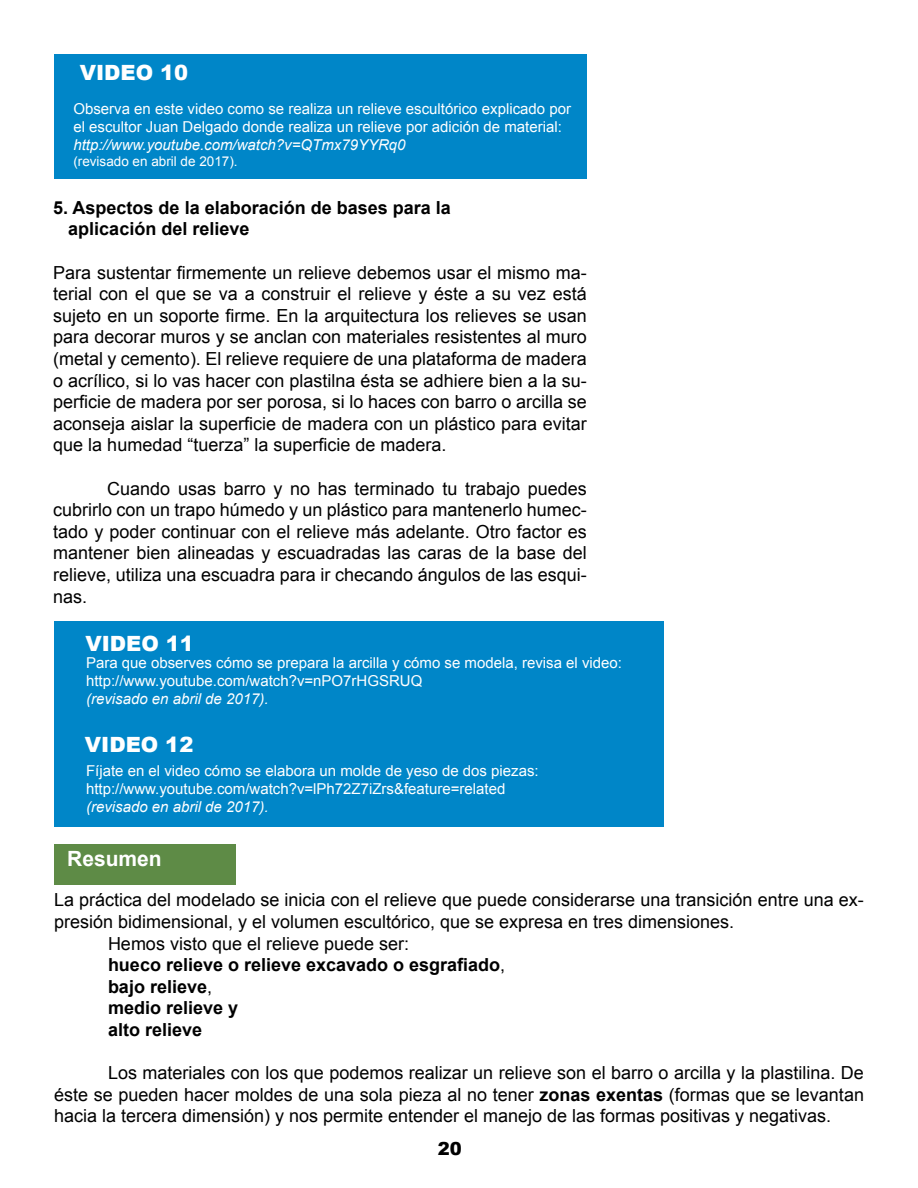
<style>
.page{position:relative;width:918px;height:1188px;background:#fff}
.page>*{position:absolute;margin:0;border:0;box-sizing:border-box;transform-origin:0 0}
.t1{font:900 21px "Arial";color:#fff}
.t2{font:700 21px "Arial";color:#fff}
.t3{font:18px/21.6px "Arial";color:#000;text-align:justify}
.t4{font:700 18px/21.6px "Arial";color:#000}
.t5{font:900 18px "Arial";color:#000}
.t6{font:15px/18px "Arial";color:#fff}
.t7{font:italic 15px "Arial";color:#fff}
.t8{font:13.5px "Arial";color:#fff}
.s1{font-weight:400}
.s2{font-weight:700}
</style>
<div class="page">
<div style="left:54px;top:54px;width:533px;height:124px;background:#0086c8"></div>
<div style="left:54px;top:844px;width:181px;height:40px;background:#5e8b46"></div>
<div style="left:54px;top:622px;width:609px;height:205px;background:#0086c8"></div>
<p class="t1" style="left:80px;top:58px;width:110px">VIDEO 10</p>
<p class="t6" style="left:73px;top:100px;width:499px">Observa en este video como se realiza un relieve escultórico explicado por el escultor Juan Delgado donde realiza un relieve por adición de material:</p>
<p class="t7" style="left:73px;top:135px;width:334px">http://www.youtube.com/watch?v=QTmx79YYRq0</p>
<p class="t8" style="left:73px;top:152px;width:166px">(revisado en abril de 2017).</p>
<p class="t4" style="left:68px;top:197px;width:384px;text-indent:-15px">5. Aspectos de la elaboración de bases para la aplicación del relieve</p>
<p class="t3" style="left:53px;top:262px;width:535px">Para sustentar firmemente un relieve debemos usar el mismo ma&shy;terial con el que se va a construir el relieve y éste a su vez está sujeto en un soporte firme. En la arquitectura los relieves se usan para decorar muros y se anclan con materiales resistentes al muro (metal y cemento). El relieve requiere de una plataforma de madera o acrílico, si lo vas hacer con plastilna ésta se adhiere bien a la su&shy;perficie de madera por ser porosa, si lo haces con barro o arcilla se aconseja aislar la superficie de madera con un plástico para evitar que la humedad “tuerza” la superficie de madera.</p>
<p class="t3" style="left:53px;top:478px;width:535px;text-indent:54px">Cuando usas barro y no has terminado tu trabajo puedes cubrirlo con un trapo húmedo y un plástico para mantenerlo humec&shy;tado y poder continuar con el relieve más adelante. Otro factor es mantener bien alineadas y escuadradas las caras de la base del relieve, utiliza una escuadra para ir checando ángulos de las esqui&shy;nas.</p>
<p class="t1" style="left:85px;top:628px;width:110px">VIDEO 11</p>
<p class="t6" style="left:86px;top:654px;width:538px">Para que observes cómo se prepara la arcilla y cómo se modela, revisa el video: http://www.youtube.com/watch?v=nPO7rHGSRUQ</p>
<p class="t7" style="left:86px;top:689px;width:184px">(revisado en abril de 2017).</p>
<p class="t1" style="left:85px;top:729px;width:110px">VIDEO 12</p>
<p class="t6" style="left:86px;top:762px;width:454px">Fíjate en el video cómo se elabora un molde de yeso de dos piezas: http://www.youtube.com/watch?v=lPh72Z7iZrs&amp;feature=related</p>
<p class="t7" style="left:86px;top:797px;width:184px">(revisado en abril de 2017).</p>
<p class="t2" style="left:67px;top:845px;width:96px">Resumen</p>
<p class="t3" style="left:54px;top:890px;width:811px">La práctica del modelado se inicia con el relieve que puede considerarse una transición entre una ex-</p>
<p class="t3" style="left:54px;top:911px;width:682px">presión bidimensional, y el volumen escultórico, que se expresa en tres dimensiones.</p>
<p class="t3" style="left:108px;top:933px;width:303px">Hemos visto que el relieve puede ser:</p>
<p class="t4" style="left:108px;top:955px;width:399px">hueco relieve o relieve excavado o esgrafiado<span class="s1">,</span></p>
<p class="t4" style="left:108px;top:976px;width:106px">bajo relieve<span class="s1">,</span></p>
<p class="t4" style="left:108px;top:998px;width:132px">medio relieve y</p>
<p class="t4" style="left:108px;top:1020px;width:96px">alto relieve</p>
<p class="t3" style="left:54px;top:1062px;width:812px;text-indent:54px">Los materiales con los que podemos realizar un relieve son el barro o arcilla y la plastilina. De éste se pueden hacer moldes de una sola pieza al no tener <span class="s2">zonas exentas</span> (formas que se levantan hacia la tercera dimensión) y nos permite entender el manejo de las formas positivas y negativas.</p>
<p class="t5" style="left:438px;top:1136px;width:26px">20</p>
</div>
